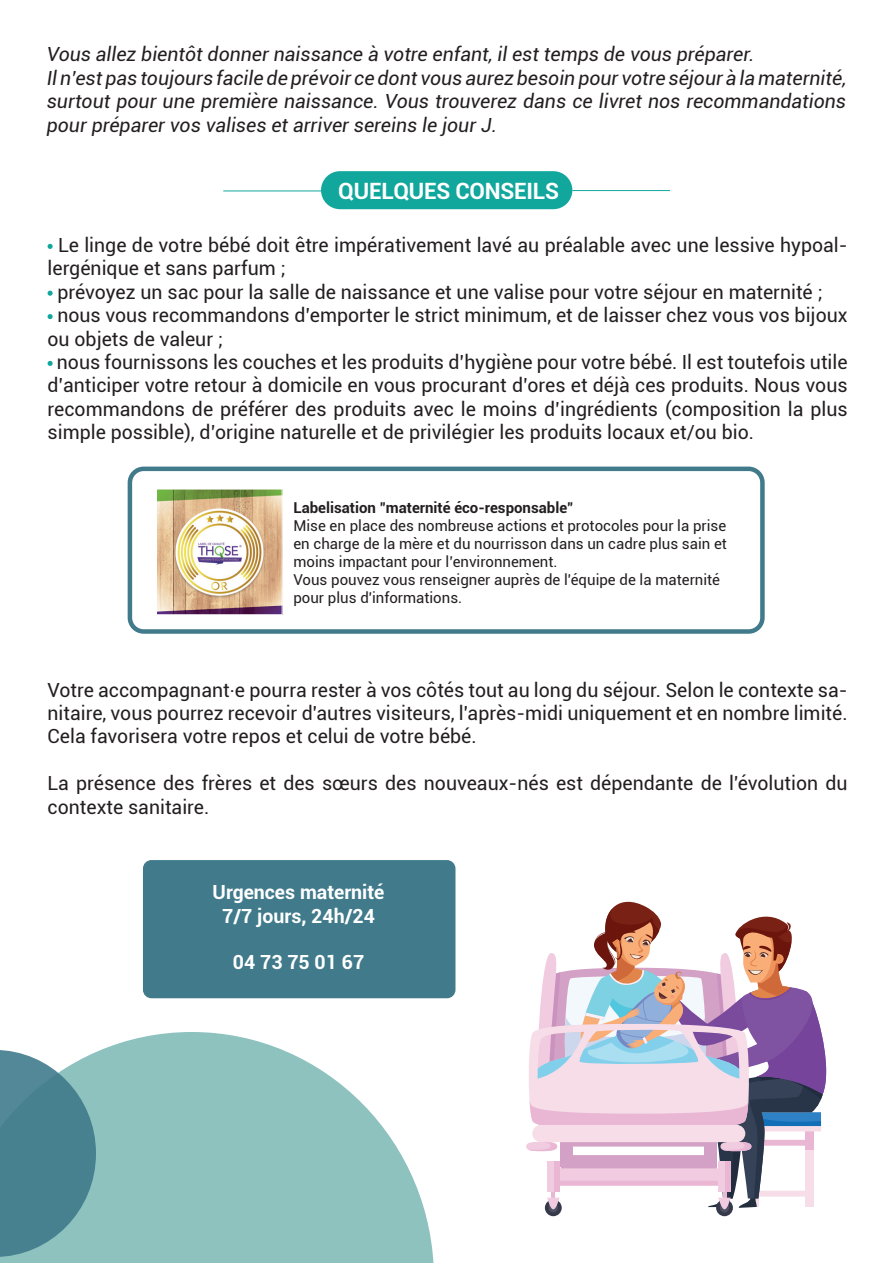
<style>
.page{position:relative;width:893px;height:1263px;background:#fff}
.page>*{position:absolute;margin:0;border:0;box-sizing:border-box;transform-origin:0 0}
.t1{font:700 22.5px "Roboto";letter-spacing:-.01em;color:#fff}
.t2{font:19.5px/23.4px "Roboto";color:#231f20}
.t3{font:italic 19.5px/23.4px "Roboto";color:#231f20;text-align:justify}
.t4{font:700 19.5px "Roboto";color:#fff}
.t5{font:15px/18px "Roboto";color:#231f20;text-align:justify}
.t6{font:700 15px "Roboto";color:#231f20}
</style>
<div class="page">
<svg style="left:0;top:1032px;width:434px;height:231px;fill:#8ec2bf"></svg>
<svg style="left:0;top:1050px;width:96px;height:207px;background:#5c929d"></svg>
<svg style="left:48px;top:244px;width:5px;height:5px"></svg>
<svg style="left:48px;top:291px;width:5px;height:5px"></svg>
<svg style="left:48px;top:314px;width:5px;height:5px"></svg>
<svg style="left:48px;top:361px;width:5px;height:5px"></svg>
<div style="left:321px;top:171px;width:251px;height:38px;background:#12a79d;border-radius:19px"></div>
<hr style="left:223px;top:191px;width:98px;height:1px;background:#12a79d">
<hr style="left:572px;top:190px;width:98px;height:1px;background:#12a79d">
<div style="left:143px;top:860px;width:312px;height:138px;background:#407a8b;border-radius:9px"></div>
<div style="left:526px;top:1142px;width:31px;height:9px;background:#f6deea;border-radius:50%"></div>
<div style="left:545px;top:1199px;width:17px;height:17px;background:#35394a;border-radius:50%"></div>
<div style="left:549px;top:1203px;width:9px;height:9px;background:#4e5161;border-radius:50%"></div>
<div style="left:716px;top:1199px;width:17px;height:17px;background:#35394a;border-radius:50%"></div>
<div style="left:720px;top:1203px;width:9px;height:9px;background:#4e5161;border-radius:50%"></div>
<svg style="left:527px;top:901px;width:300px;height:308px"></svg>
<div style="left:725px;top:1162px;width:6px;height:30px;background:#e9b7d4"></div>
<div style="left:128px;top:467px;width:637px;height:167px;border:4px solid #407a8b;border-radius:14px"></div>
<img style="left:158px;top:491px;width:122px;height:122px">
<div style="left:156px;top:489px;width:126px;height:126px;border:1px solid #fff"></div>
<p class="t3" style="left:47px;top:42px;width:709px">Vous allez bientôt donner naissance à votre enfant, il est temps de vous préparer.</p>
<p class="t3" style="left:47px;top:65px;width:801px">Il n’est pas toujours facile de prévoir ce dont vous aurez besoin pour votre séjour à la maternité, surtout pour une première naissance. Vous trouverez dans ce livret nos recommandations pour préparer vos valises et arriver sereins le jour J.</p>
<p class="t1" style="left:338px;top:175px;width:222px">QUELQUES CONSEILS</p>
<p class="t2" style="left:48px;top:233px;width:802px;text-indent:10px">Le linge de votre bébé doit être impérativement lavé au préalable avec une lessive hypoal&shy;lergénique et sans parfum ;</p>
<p class="t2" style="left:58px;top:279px;width:767px">prévoyez un sac pour la salle de naissance et une valise pour votre séjour en maternité ;</p>
<p class="t2" style="left:48px;top:303px;width:802px;text-indent:10px">nous vous recommandons d’emporter le strict minimum, et de laisser chez vous vos bijoux ou objets de valeur ;</p>
<p class="t2" style="left:48px;top:350px;width:802px;text-align:justify;text-indent:9px">nous fournissons les couches et les produits d’hygiène pour votre bébé. Il est toutefois utile d’anticiper votre retour à domicile en vous procurant d’ores et déjà ces produits. Nous vous recommandons de préférer des produits avec le moins d’ingrédients (composition la plus simple possible), d’origine naturelle et de privilégier les produits locaux et/ou bio.</p>
<p class="t6" style="left:293px;top:497px;width:281px">Labelisation "maternité éco-responsable"</p>
<p class="t5" style="left:293px;top:516px;width:435px">Mise en place des nombreuse actions et protocoles pour la prise en charge de la mère et du nourrisson dans un cadre plus sain et moins impactant pour l’environnement.</p>
<p class="t5" style="left:293px;top:570px;width:428px">Vous pouvez vous renseigner auprès de l'équipe de la maternité pour plus d'informations.</p>
<p class="t2" style="left:48px;top:677px;width:802px;text-align:justify">Votre accompagnant.e pourra rester à vos côtés tout au long du séjour. Selon le contexte sa&shy;nitaire, vous pourrez recevoir d'autres visiteurs, l'après-midi uniquement et en nombre limité.<br>Cela favorisera votre repos et celui de votre bébé.</p>
<p class="t2" style="left:48px;top:771px;width:801px">La présence des frères et des sœurs des nouveaux-nés est dépendante de l'évolution du contexte sanitaire.</p>
<p class="t4" style="left:213px;top:878px;width:173px">Urgences maternité</p>
<p class="t4" style="left:222px;top:902px;width:154px">7/7 jours, 24h/24</p>
<p class="t4" style="left:233px;top:949px;width:133px">04 73 75 01 67</p>
</div>
